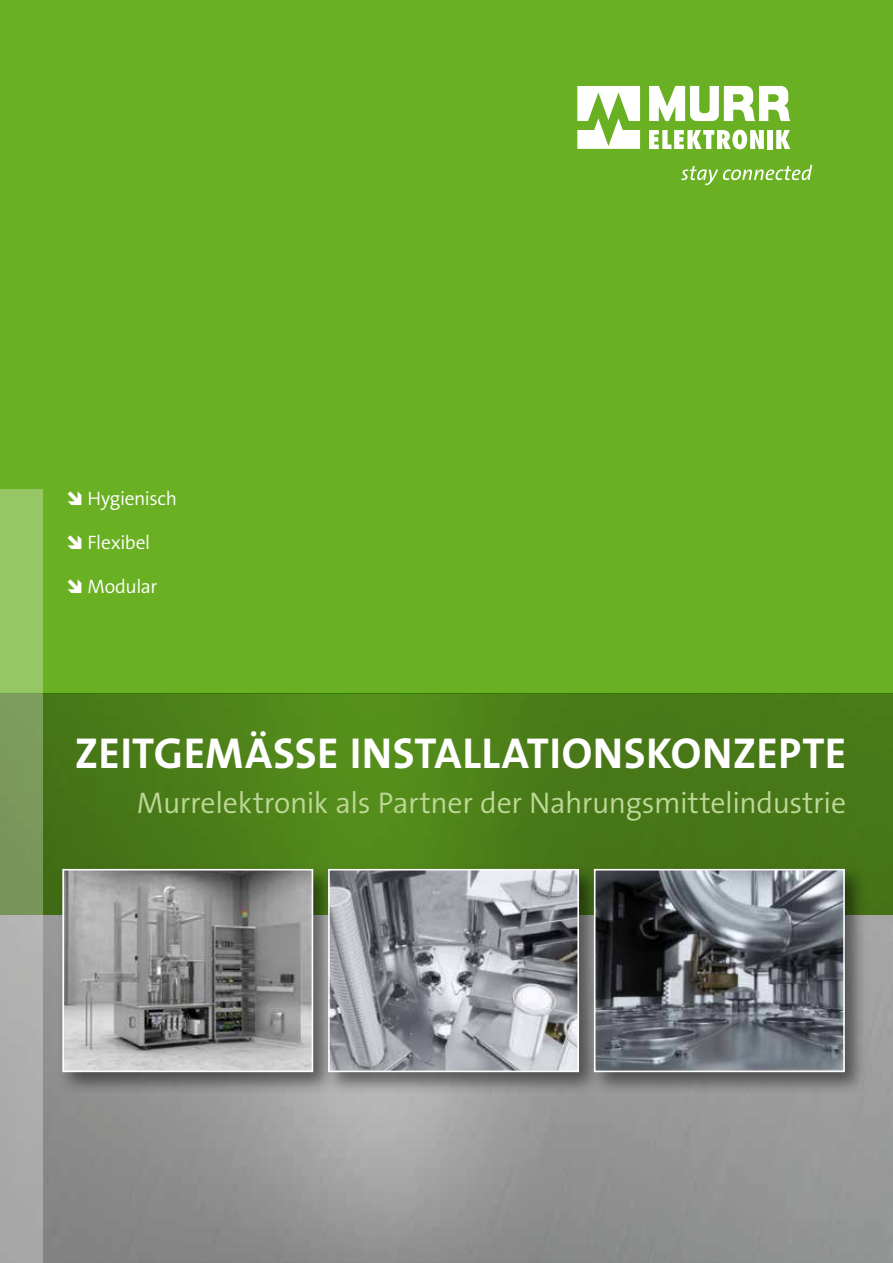
<style>
.page{position:relative;width:893px;height:1263px;background:#fff}
.page>*{position:absolute;margin:0;border:0;box-sizing:border-box;transform-origin:0 0}
.t1{font:700 43.5px "The Sans B7";letter-spacing:.005em;color:#fff}
.t2{font:300 30px "The Sans B4";letter-spacing:-.015em;color:#bed898}
.t3{font:300 19.5px "The Sans B4";letter-spacing:-.02em;color:#fff}
</style>
<div class="page">
<img style="left:43px;top:914px;width:850px;height:349px">
<div style="left:0;top:0;width:893px;height:693px;background:#6ab023"></div>
<svg style="left:577px;top:86px;width:63px;height:63px"></svg>
<svg style="left:649px;top:130px;width:115px;height:19px"></svg>
<div style="left:767px;top:130px;width:6px;height:19px;background:#fff"></div>
<svg style="left:776px;top:130px;width:14px;height:19px"></svg>
<svg style="left:649px;top:86px;width:141px;height:35px"></svg>
<svg style="left:681px;top:165px;width:131px;height:20px"></svg>
<svg style="left:43px;top:693px;width:850px;height:221px;background:#4b7d18"></svg>
<svg style="left:0;top:489px;width:43px;height:774px;background:#98ae82"></svg>
<div style="left:57px;top:864px;width:279px;height:231px;background:#000;opacity:.5"></div>
<img style="left:65px;top:872px;width:245px;height:197px">
<div style="left:62px;top:869px;width:251px;height:203px;border:2px solid #fff"></div>
<div style="left:323px;top:864px;width:279px;height:231px;background:#000;opacity:.5"></div>
<img style="left:331px;top:872px;width:245px;height:197px">
<div style="left:328px;top:869px;width:251px;height:203px;border:2px solid #fff"></div>
<div style="left:589px;top:864px;width:279px;height:231px;background:#000;opacity:.5"></div>
<img style="left:597px;top:872px;width:245px;height:197px">
<div style="left:594px;top:869px;width:251px;height:203px;border:2px solid #fff"></div>
<p class="t3" style="left:88px;top:488px;width:91px">Hygienisch</p>
<p class="t3" style="left:88px;top:532px;width:64px">Flexibel</p>
<p class="t3" style="left:88px;top:576px;width:71px">Modular</p>
<h1 class="t1" style="left:75px;top:730px;width:773px">ZEITGEMÄSSE INSTALLATIONSKONZEPTE</h1>
<p class="t2" style="left:137px;top:786px;width:711px">Murrelektronik als Partner der Nahrungsmittelindustrie</p>
</div>
